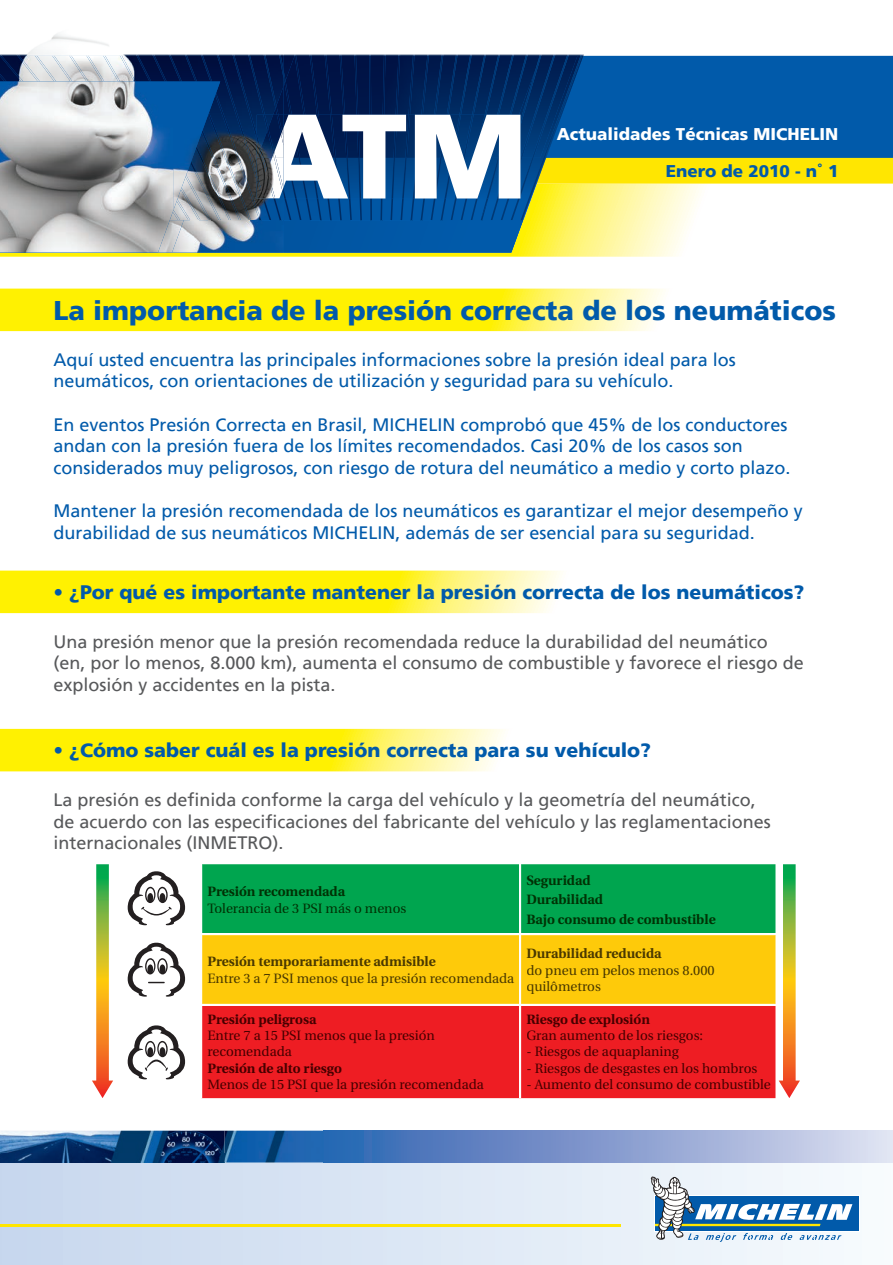
<style>
.page{position:relative;width:893px;height:1265px;background:#fff}
.page>*{position:absolute;margin:0;border:0;box-sizing:border-box;transform-origin:0 0}
.t1{font:900 120px "Frutiger LT";color:#fff}
.t2{font:900 27px "Frutiger LT";color:#015aaa}
.t3{font:900 19.5px "Frutiger LT";color:#015aaa}
.t4{font:18px/21.6px "Frutiger LT";color:#015aaa}
.t5{font:18px/21.6px "Frutiger LT";color:#57585a}
.t6{font:900 16.95px "Frutiger LT";color:#fff}
.t7{font:900 16.95px "Frutiger LT";color:#015aaa}
.t8{font:13.5px/16.2px "Utopia";color:#470000}
.t9{font:13.5px/16.2px "Utopia";color:#4a3900}
.t10{font:700 13.5px/19.5px "Utopia";color:#003205}
.t11{font:700 13.5px "Utopia";color:#470000}
.t12{font:700 13.5px "Utopia";color:#4a3900}
.t13{font:13.5px "Utopia";color:#003205}
</style>
<div class="page">
<svg style="left:0;top:1162px;width:893px;height:103px;background:#dae5f1"></svg>
<svg style="left:0;top:729px;width:503px;height:42px;background:#fff330"></svg>
<svg style="left:0;top:184px;width:702px;height:73px;background:#f6f29a"></svg>
<div style="left:584px;top:158px;width:309px;height:26px;background:#ffe601"></div>
<div style="left:584px;top:56px;width:309px;height:102px;background:#015aaa"></div>
<svg style="left:0;top:571px;width:561px;height:42px;background:#fff22c"></svg>
<svg style="left:0;top:289px;width:663px;height:42px;background:#fff224"></svg>
<div style="left:323px;top:1131px;width:570px;height:31px;background:linear-gradient(to right,#2a5fb0,#e0ddf0)"></div>
<img style="left:0;top:1131px;width:225px;height:22px">
<img style="left:0;top:1153px;width:225px;height:9px">
<img style="left:225px;top:1131px;width:98px;height:31px">
<img style="left:0;top:34px;width:284px;height:21px">
<svg style="left:0;top:55px;width:584px;height:197px;background:#476987"></svg>
<svg style="left:92px;top:864px;width:708px;height:234px;background:#b78e4a"></svg>
<hr style="left:0;top:1224px;width:621px;height:2px;background:#ffe601">
<div style="left:655px;top:1196px;width:203px;height:34px;background:#015aaa"></div>
<svg style="left:650px;top:1176px;width:202px;height:66px"></svg>
<h1 class="t1" style="left:256px;top:84px;width:273px">ATM</h1>
<p class="t6" style="left:557px;top:124px;width:283px">Actualidades Técnicas MICHELIN</p>
<p class="t7" style="left:666px;top:161px;width:174px">Enero de 2010 - n˚ 1</p>
<h2 class="t2" style="left:53px;top:294px;width:784px">La importancia de la presión correcta de los neumáticos</h2>
<p class="t4" style="left:53px;top:349px;width:684px">Aquí usted encuentra las principales informaciones sobre la presión ideal para los neumáticos, con orientaciones de utilización y seguridad para su vehículo.</p>
<p class="t4" style="left:53px;top:414px;width:739px">En eventos Presión Correcta en Brasil, MICHELIN comprobó que 45% de los conductores andan con la presión fuera de los límites recomendados. Casi 20% de los casos son considerados muy peligrosos, con riesgo de rotura del neumático a medio y corto plazo.</p>
<p class="t4" style="left:53px;top:500px;width:751px">Mantener la presión recomendada de los neumáticos es garantizar el mejor desempeño y durabilidad de sus neumáticos MICHELIN, además de ser esencial para su seguridad.</p>
<p class="t3" style="left:53px;top:580px;width:752px">• ¿Por qué es importante mantener la presión correcta de los neumáticos?</p>
<p class="t5" style="left:53px;top:631px;width:752px">Una presión menor que la presión recomendada reduce la durabilidad del neumático (en, por lo menos, 8.000 km), aumenta el consumo de combustible y favorece el riesgo de explosión y accidentes en la pista.</p>
<p class="t3" style="left:53px;top:739px;width:599px">• ¿Cómo saber cuál es la presión correcta para su vehículo?</p>
<p class="t5" style="left:53px;top:789px;width:719px">La presión es definida conforme la carga del vehículo y la geometría del neumático, de acuerdo con las especificaciones del fabricante del vehículo y las reglamentaciones internacionales (INMETRO).</p>
<p class="t10" style="left:207px;top:882px;width:139px">Presión recomendada</p>
<p class="t13" style="left:207px;top:900px;width:200px">Tolerancia de 3 PSI más o menos</p>
<p class="t12" style="left:207px;top:954px;width:230px">Presión temporariamente admisible</p>
<p class="t9" style="left:207px;top:970px;width:308px">Entre 3 a 7 PSI menos que la presión recomendada</p>
<p class="t11" style="left:207px;top:1012px;width:110px">Presión peligrosa</p>
<p class="t8" style="left:207px;top:1028px;width:229px">Entre 7 a 15 PSI menos que la presión recomendada</p>
<p class="t11" style="left:207px;top:1060px;width:136px">Presión de alto riesgo</p>
<p class="t8" style="left:207px;top:1076px;width:278px">Menos de 15 PSI que la presión recomendada</p>
<p class="t10" style="left:526px;top:871px;width:191px">Seguridad<br>Durabilidad<br>Bajo consumo de combustible</p>
<p class="t12" style="left:526px;top:946px;width:137px">Durabilidad reducida</p>
<p class="t9" style="left:526px;top:962px;width:190px">do pneu em pelos menos 8.000 quilômetros</p>
<p class="t11" style="left:526px;top:1012px;width:125px">Riesgo de explosión</p>
<p class="t8" style="left:526px;top:1028px;width:178px">Gran aumento de los riesgos:</p>
<p class="t8" style="left:526px;top:1044px;width:154px">- Riesgos de aquaplaning</p>
<p class="t8" style="left:526px;top:1060px;width:233px">- Riesgos de desgastes en los hombros</p>
<p class="t8" style="left:526px;top:1076px;width:246px">- Aumento del consumo de combustible</p>
</div>
